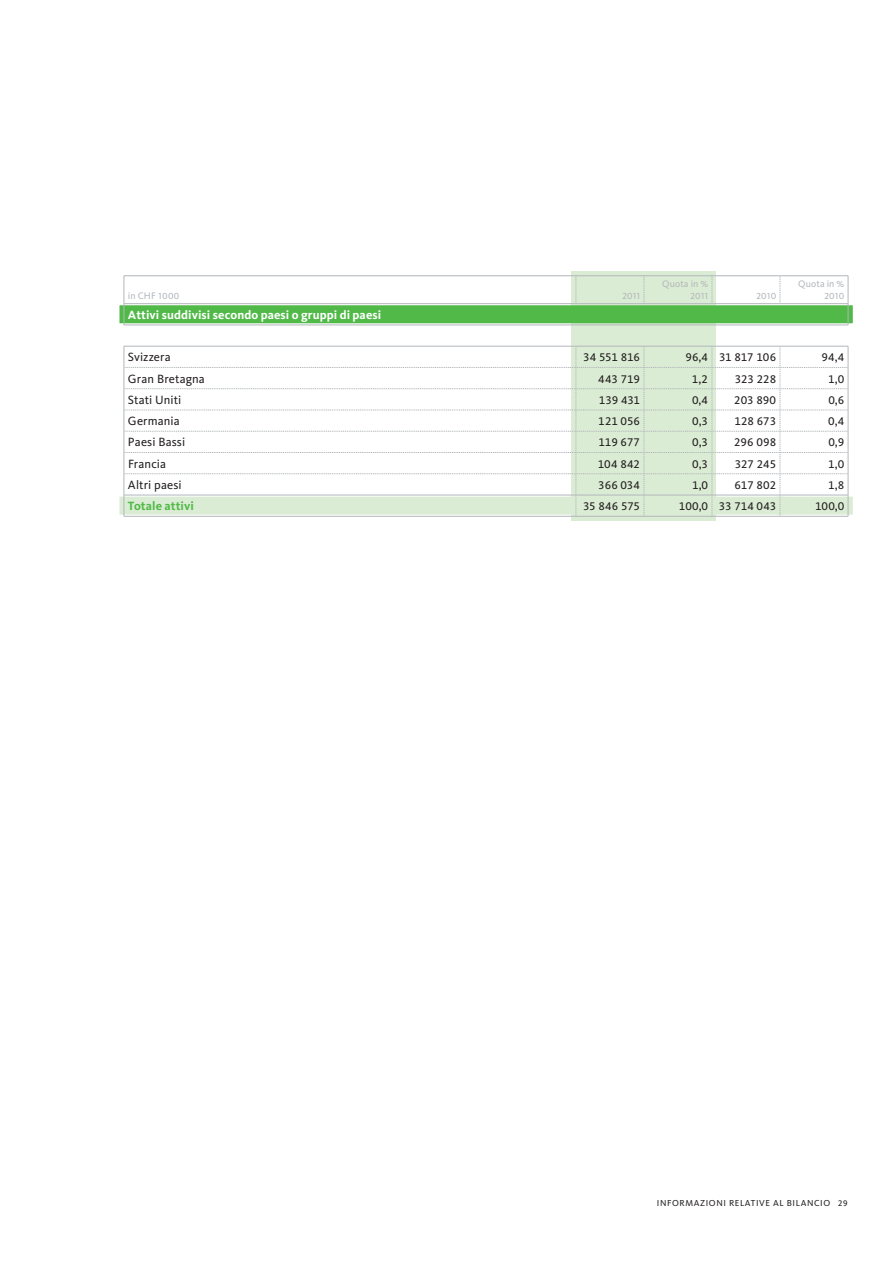
<style>
.page{position:relative;width:893px;height:1263px;background:#fff}
.page>*{position:absolute;margin:0;border:0;box-sizing:border-box;transform-origin:0 0}
.t1{font:12.3px "Migrosbank Kievit";letter-spacing:.005em;color:#231f20}
.t2{font:700 12.3px "Migrosbank Kievit";letter-spacing:.01em;color:#fff}
.t3{font:700 12.3px "Migrosbank Kievit";letter-spacing:.005em;color:#51b948}
.t4{font:9.75px/12px "Migrosbank Kievit";letter-spacing:.015em;color:#b2b7bb;text-align:right}
.t5{font:9px "Migrosbank Kievit";color:#231f20}
</style>
<div class="page">
<div style="left:571px;top:271px;width:145px;height:249px;background:#dbecd4"></div>
<div style="left:119px;top:305px;width:734px;height:18px;background:#51b948"></div>
<div style="left:776px;top:497px;width:77px;height:18px;background:#dbecd4"></div>
<hr style="left:124px;top:275px;width:452px;height:1px;background:#b2b7bb">
<hr style="left:576px;top:275px;width:68px;height:1px;background:#b2b7bb">
<hr style="left:644px;top:275px;width:68px;height:1px;background:#b2b7bb">
<hr style="left:712px;top:275px;width:68px;height:1px;background:#b2b7bb">
<hr style="left:780px;top:275px;width:68px;height:1px;background:#b2b7bb">
<svg style="left:576px;top:276px;width:1px;height:26px"></svg>
<svg style="left:644px;top:276px;width:1px;height:26px"></svg>
<svg style="left:712px;top:276px;width:1px;height:26px"></svg>
<svg style="left:780px;top:276px;width:1px;height:27px"></svg>
<hr style="left:124px;top:303px;width:452px;height:1px;background:#b2b7bb">
<svg style="left:124px;top:276px;width:1px;height:49px"></svg>
<hr style="left:576px;top:303px;width:68px;height:1px;background:#b2b7bb">
<hr style="left:644px;top:303px;width:68px;height:1px;background:#b2b7bb">
<hr style="left:712px;top:303px;width:68px;height:1px;background:#b2b7bb">
<hr style="left:780px;top:303px;width:68px;height:1px;background:#b2b7bb">
<svg style="left:848px;top:276px;width:1px;height:49px"></svg>
<hr style="left:124px;top:325px;width:452px;height:1px;background:#b2b7bb">
<hr style="left:576px;top:325px;width:68px;height:1px;background:#b2b7bb">
<hr style="left:644px;top:325px;width:68px;height:1px;background:#b2b7bb">
<hr style="left:712px;top:325px;width:68px;height:1px;background:#b2b7bb">
<hr style="left:780px;top:325px;width:68px;height:1px;background:#b2b7bb">
<svg style="left:124px;top:346px;width:725px;height:170px"></svg>
<hr style="left:124px;top:516px;width:452px;height:1px;background:#b2b7bb">
<hr style="left:576px;top:516px;width:68px;height:1px;background:#b2b7bb">
<hr style="left:644px;top:516px;width:68px;height:1px;background:#b2b7bb">
<hr style="left:712px;top:516px;width:68px;height:1px;background:#b2b7bb">
<hr style="left:780px;top:516px;width:68px;height:1px;background:#b2b7bb">
<p class="t4" style="left:128px;top:290px;width:53px">in CHF 1000</p>
<p class="t4" style="left:622px;top:290px;width:19px">2011</p>
<p class="t4" style="left:662px;top:278px;width:48px">Quota in %<br>2011</p>
<p class="t4" style="left:756px;top:290px;width:21px">2010</p>
<p class="t4" style="left:798px;top:278px;width:48px">Quota in %<br>2010</p>
<p class="t2" style="left:128px;top:307px;width:255px">Attivi suddivisi secondo paesi o gruppi di paesi</p>
<p class="t1" style="left:128px;top:350px;width:44px">Svizzera</p>
<p class="t1" style="left:583px;top:350px;width:58px">34 551 816</p>
<p class="t1" style="left:685px;top:350px;width:92px">96,4 31 817 106</p>
<p class="t1" style="left:821px;top:350px;width:24px">94,4</p>
<p class="t1" style="left:128px;top:372px;width:78px">Gran Bretagna</p>
<p class="t1" style="left:598px;top:372px;width:43px">443 719</p>
<p class="t1" style="left:692px;top:372px;width:18px">1,2</p>
<p class="t1" style="left:735px;top:372px;width:43px">323 228</p>
<p class="t1" style="left:828px;top:372px;width:18px">1,0</p>
<p class="t1" style="left:128px;top:393px;width:55px">Stati Uniti</p>
<p class="t1" style="left:599px;top:393px;width:43px">139 431</p>
<p class="t1" style="left:692px;top:393px;width:18px">0,4</p>
<p class="t1" style="left:734px;top:393px;width:43px">203 890</p>
<p class="t1" style="left:828px;top:393px;width:17px">0,6</p>
<p class="t1" style="left:128px;top:414px;width:53px">Germania</p>
<p class="t1" style="left:598px;top:414px;width:43px">121 056</p>
<p class="t1" style="left:692px;top:414px;width:18px">0,3</p>
<p class="t1" style="left:734px;top:414px;width:43px">128 673</p>
<p class="t1" style="left:828px;top:414px;width:18px">0,4</p>
<p class="t1" style="left:128px;top:435px;width:59px">Paesi Bassi</p>
<p class="t1" style="left:598px;top:435px;width:43px">119 677</p>
<p class="t1" style="left:692px;top:435px;width:18px">0,3</p>
<p class="t1" style="left:734px;top:435px;width:43px">296 098</p>
<p class="t1" style="left:828px;top:435px;width:17px">0,9</p>
<p class="t1" style="left:128px;top:457px;width:39px">Francia</p>
<p class="t1" style="left:598px;top:457px;width:44px">104 842</p>
<p class="t1" style="left:692px;top:457px;width:18px">0,3</p>
<p class="t1" style="left:735px;top:457px;width:43px">327 245</p>
<p class="t1" style="left:828px;top:457px;width:18px">1,0</p>
<p class="t1" style="left:128px;top:478px;width:55px">Altri paesi</p>
<p class="t1" style="left:598px;top:478px;width:43px">366 034</p>
<p class="t1" style="left:692px;top:478px;width:18px">1,0</p>
<p class="t1" style="left:735px;top:478px;width:43px">617 802</p>
<p class="t1" style="left:828px;top:478px;width:18px">1,8</p>
<p class="t3" style="left:128px;top:499px;width:67px">Totale attivi</p>
<p class="t1" style="left:583px;top:499px;width:58px">35 846 575</p>
<p class="t1" style="left:679px;top:499px;width:99px">100,0 33 714 043</p>
<p class="t1" style="left:815px;top:499px;width:31px">100,0</p>
<p class="t5" style="left:657px;top:1198px;width:7px">informa</p>
<p class="t5" style="left:700px;top:1198px;width:12px">zioni</p>
<p class="t5" style="left:729px;top:1198px;width:6px">relative</p>
<p class="t5" style="left:773px;top:1198px;width:20px">al bilancio</p>
<p class="t5" style="left:838px;top:1198px;width:11px">29</p>
</div>
